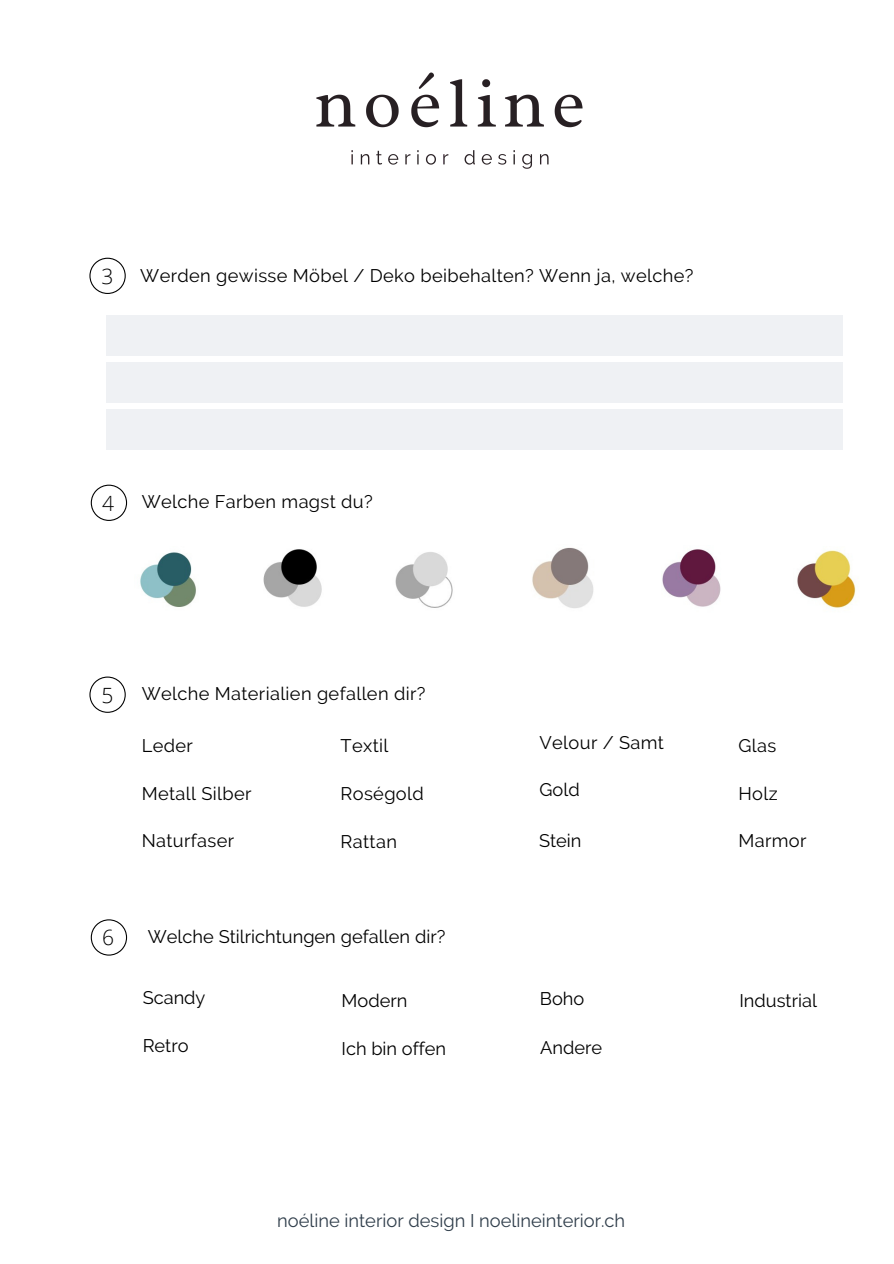
<style>
.page{position:relative;width:894px;height:1264px;background:#fff}
.page>*{position:absolute;margin:0;border:0;box-sizing:border-box;transform-origin:0 0}
.t1{font:300 21px "Open Sans";color:#000}
.t2{font:18.3px "Raleway";color:#313f4c}
.t3{font:18.15px "Raleway";letter-spacing:.02em;color:#000}
.t4{font:18.15px "Raleway";color:#000}
</style>
<div class="page">
<svg style="left:89px;top:676px;width:37px;height:37px"></svg>
<svg style="left:91px;top:484px;width:36px;height:37px"></svg>
<img style="left:395px;top:552px;width:58px;height:56px">
<img style="left:263px;top:549px;width:59px;height:58px">
<img style="left:532px;top:547px;width:62px;height:61px">
<img style="left:662px;top:549px;width:59px;height:58px">
<img style="left:797px;top:550px;width:59px;height:58px">
<img style="left:140px;top:552px;width:56px;height:55px">
<svg style="left:91px;top:919px;width:36px;height:36px"></svg>
<svg style="left:89px;top:258px;width:37px;height:36px"></svg>
<img style="left:316px;top:72px;width:267px;height:97px">
<div style="left:105px;top:316px;width:737px;height:39px;background:#eff1f4"></div>
<div style="left:105px;top:363px;width:737px;height:39px;background:#eff1f4"></div>
<div style="left:106px;top:410px;width:737px;height:39px;background:#eff1f4"></div>
<p class="t1" style="left:102px;top:261px;width:13px">3</p>
<p class="t3" style="left:140px;top:264px;width:554px">Werden gewisse Möbel / Deko beibehalten? Wenn ja, welche?</p>
<p class="t1" style="left:102px;top:489px;width:13px">4</p>
<p class="t3" style="left:142px;top:491px;width:232px">Welche Farben magst du?</p>
<p class="t1" style="left:102px;top:680px;width:13px">5</p>
<p class="t3" style="left:142px;top:683px;width:285px">Welche Materialien gefallen dir?</p>
<p class="t3" style="left:539px;top:731px;width:126px">Velour / Samt</p>
<p class="t3" style="left:539px;top:779px;width:42px">Gold</p>
<p class="t3" style="left:142px;top:734px;width:53px">Leder</p>
<p class="t3" style="left:340px;top:734px;width:49px">Textil</p>
<p class="t3" style="left:738px;top:734px;width:39px">Glas</p>
<p class="t3" style="left:142px;top:783px;width:111px">Metall Silber</p>
<p class="t3" style="left:340px;top:783px;width:85px">Roségold</p>
<p class="t3" style="left:738px;top:783px;width:41px">Holz</p>
<p class="t3" style="left:142px;top:830px;width:94px">Naturfaser</p>
<p class="t3" style="left:340px;top:831px;width:58px">Rattan</p>
<p class="t3" style="left:738px;top:830px;width:70px">Marmor</p>
<p class="t4" style="left:539px;top:830px;width:44px">Stein</p>
<p class="t1" style="left:102px;top:922px;width:13px">6</p>
<p class="t4" style="left:148px;top:926px;width:299px">Welche Stilrichtungen gefallen dir?</p>
<p class="t4" style="left:143px;top:987px;width:64px">Scandy</p>
<p class="t4" style="left:143px;top:1034px;width:47px">Retro</p>
<p class="t4" style="left:539px;top:988px;width:46px">Boho</p>
<p class="t4" style="left:341px;top:990px;width:67px">Modern</p>
<p class="t4" style="left:739px;top:990px;width:79px">Industrial</p>
<p class="t4" style="left:341px;top:1038px;width:106px">Ich bin offen</p>
<p class="t4" style="left:540px;top:1037px;width:64px">Andere</p>
<p class="t2" style="left:277px;top:1210px;width:349px">noéline interior design I noelineinterior.ch</p>
</div>
